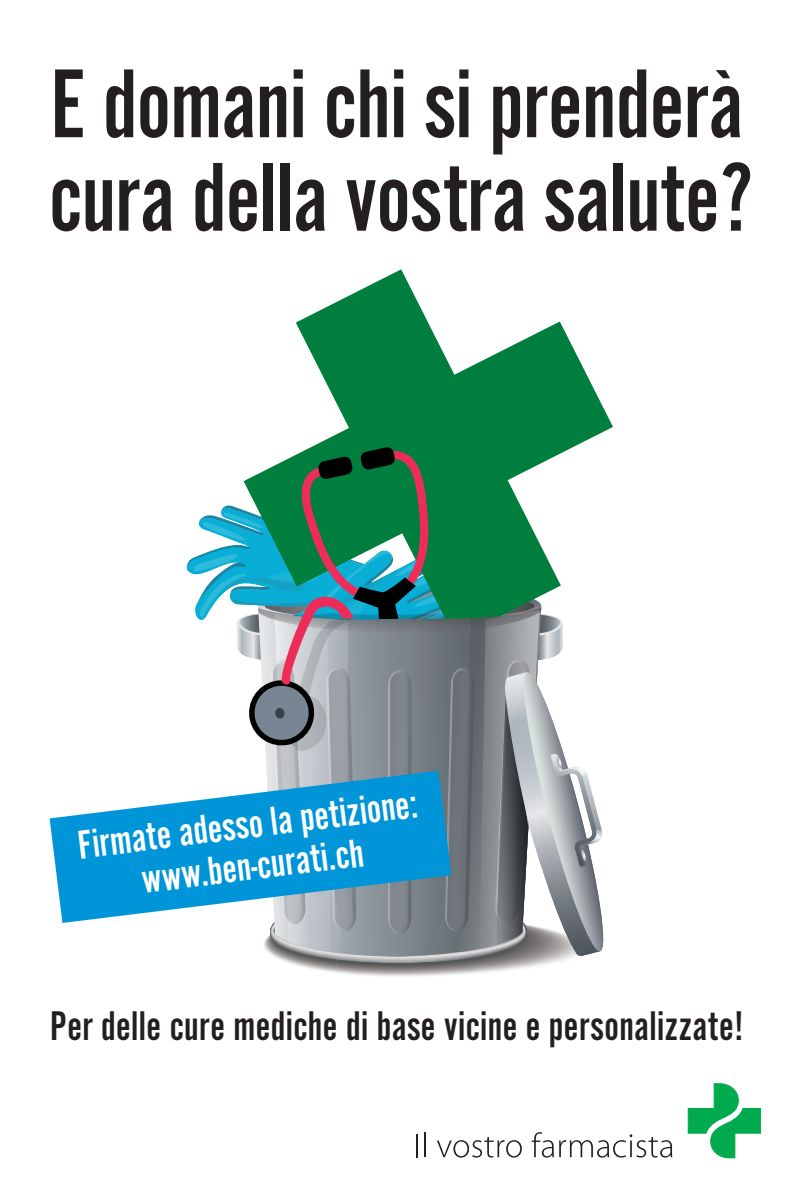
<style>
.page{position:relative;width:794px;height:1191px;background:#fff}
.page>*{position:absolute;margin:0;border:0;box-sizing:border-box;transform-origin:0 0}
.t1{font:101.5px/93.5px "Alternate Gothic Std No 2";letter-spacing:-.005em;color:#231f20}
.t2{font:43.05px "Alternate Gothic Std No 2";letter-spacing:.01em;color:#231f20}
.t3{font:42px/42px "Alternate Gothic Std No 2";color:#fff;text-align:center}
</style>
<div class="page">
<svg style="left:295px;top:269px;width:318px;height:177px;fill:#007e3d"></svg>
<svg style="left:186px;top:446px;width:418px;height:530px"></svg>
<svg style="left:50px;top:770px;width:401px;height:153px;fill:#0095d9"></svg>
<svg style="left:688px;top:1083px;width:73px;height:75px"></svg>
<svg style="left:416px;top:1134px;width:1px;height:23px"></svg>
<svg style="left:424px;top:1132px;width:1px;height:25px"></svg>
<svg style="left:437px;top:1137px;width:85px;height:20px"></svg>
<svg style="left:532px;top:1132px;width:140px;height:25px"></svg>
<h1 class="t1" style="left:49px;top:57px;width:707px">E domani chi si prenderà cura della vostra salute?</h1>
<p class="t3" style="left:75px;top:824px;width:343px;rotate:-7deg">Firmate adesso la petizione: www.ben-curati.ch</p>
<p class="t2" style="left:50px;top:1003px;width:695px">Per delle cure mediche di base vicine e personalizzate!</p>
</div>
